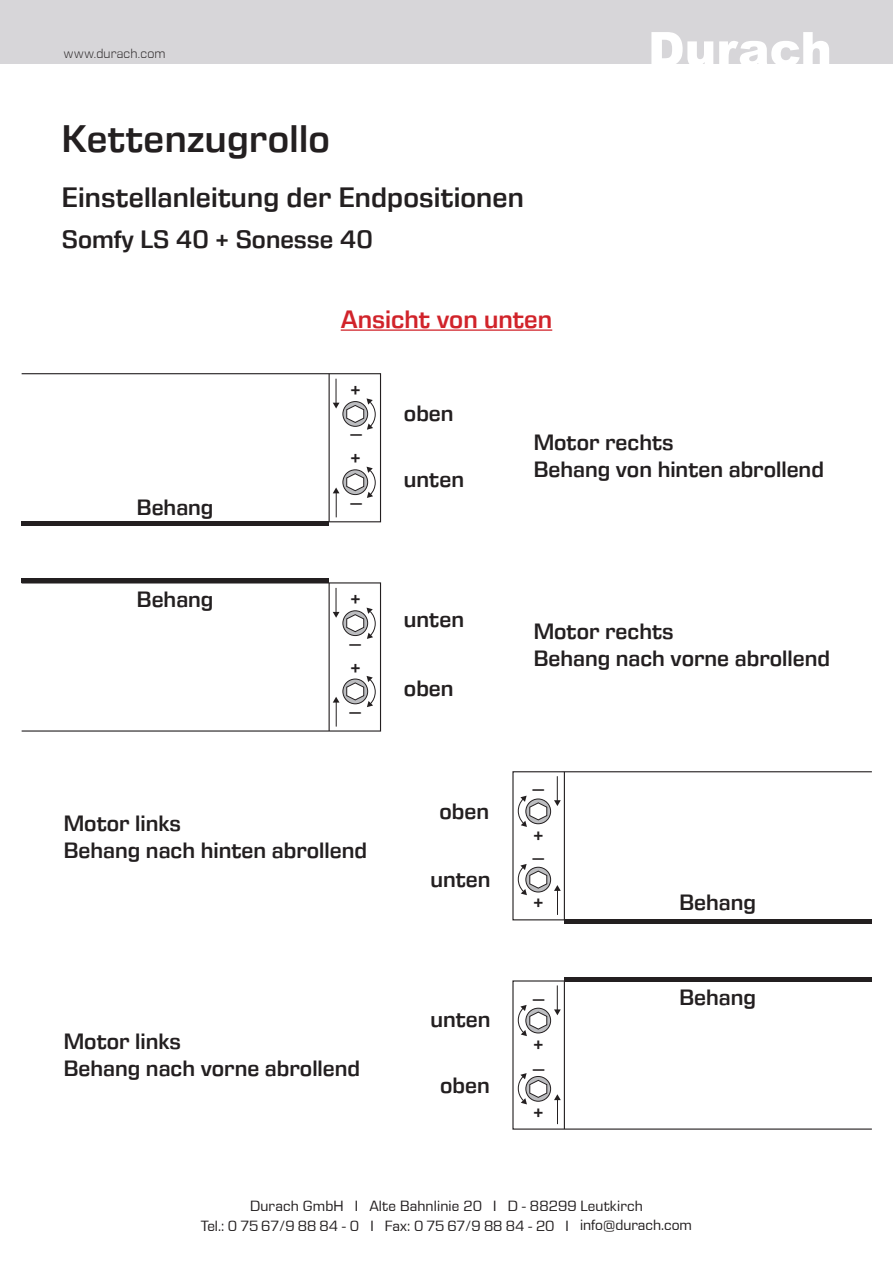
<style>
.page{position:relative;width:893px;height:1263px;background:#fff}
.page>*{position:absolute;margin:0;border:0;box-sizing:border-box;transform-origin:0 0}
.t1{font:600 39px "Eurostile Next W1 G";letter-spacing:.01em;color:#231f20}
.t2{font:600 28.5px "Eurostile Next W1 G";letter-spacing:.005em;color:#231f20}
.t3{font:600 25.5px "Eurostile Next W1 G";color:#231f20}
.t4{font:600 25.5px "Eurostile Next W1 G";color:#d1232a}
.t5{font:600 22.5px/27px "Eurostile Next W1 G";color:#231f20}
.t6{font:600 19.5px/24px "Eurostile Next W1 G";color:#231f20}
.t7{font:15px/19.8px "Eurostile Next W1 G";letter-spacing:.01em;color:#231f20;text-align:center}
.t8{font:300 13.5px "Eurostile Next W1 G";letter-spacing:.015em;color:#231f20}
</style>
<div class="page">
<hr style="left:329px;top:374px;width:1px;height:148px;background:#231f20">
<div style="left:21px;top:373px;width:360px;height:149px;border:1px solid #231f20"></div>
<svg style="left:333px;top:379px;width:6px;height:29px"></svg>
<svg style="left:333px;top:487px;width:6px;height:30px"></svg>
<svg style="left:343px;top:402px;width:25px;height:24px"></svg>
<div style="left:342px;top:401px;width:26px;height:26px;border:1px solid #231f20;border-radius:50%"></div>
<svg style="left:346px;top:398px;width:30px;height:32px"></svg>
<svg style="left:343px;top:470px;width:25px;height:25px"></svg>
<div style="left:342px;top:469px;width:26px;height:26px;border:1px solid #231f20;border-radius:50%"></div>
<svg style="left:346px;top:467px;width:30px;height:31px"></svg>
<hr style="left:21px;top:521px;width:308px;height:4px;background:#231f20">
<hr style="left:329px;top:583px;width:1px;height:148px;background:#231f20">
<svg style="left:333px;top:588px;width:6px;height:30px"></svg>
<svg style="left:333px;top:697px;width:6px;height:29px"></svg>
<svg style="left:343px;top:611px;width:25px;height:24px"></svg>
<div style="left:342px;top:610px;width:26px;height:26px;border:1px solid #231f20;border-radius:50%"></div>
<svg style="left:346px;top:608px;width:30px;height:31px"></svg>
<svg style="left:343px;top:679px;width:25px;height:25px"></svg>
<div style="left:342px;top:679px;width:26px;height:25px;border:1px solid #231f20;border-radius:50%"></div>
<svg style="left:346px;top:676px;width:30px;height:31px"></svg>
<hr style="left:21px;top:579px;width:308px;height:4px;background:#231f20">
<hr style="left:564px;top:981px;width:1px;height:148px;background:#231f20">
<svg style="left:554px;top:1094px;width:7px;height:30px"></svg>
<svg style="left:554px;top:985px;width:7px;height:30px"></svg>
<svg style="left:526px;top:1076px;width:25px;height:25px"></svg>
<div style="left:525px;top:1076px;width:26px;height:25px;border:1px solid #231f20;border-radius:50%"></div>
<svg style="left:517px;top:1073px;width:31px;height:31px"></svg>
<svg style="left:526px;top:1008px;width:25px;height:25px"></svg>
<div style="left:525px;top:1008px;width:26px;height:25px;border:1px solid #231f20;border-radius:50%"></div>
<svg style="left:517px;top:1005px;width:31px;height:31px"></svg>
<div style="left:564px;top:977px;width:308px;height:5px;background:#231f20"></div>
<hr style="left:564px;top:772px;width:1px;height:148px;background:#231f20">
<div style="left:512px;top:771px;width:360px;height:149px;border:1px solid #231f20"></div>
<svg style="left:554px;top:885px;width:7px;height:30px"></svg>
<svg style="left:554px;top:776px;width:7px;height:30px"></svg>
<svg style="left:526px;top:867px;width:25px;height:25px"></svg>
<div style="left:525px;top:867px;width:26px;height:25px;border:1px solid #231f20;border-radius:50%"></div>
<svg style="left:517px;top:864px;width:31px;height:31px"></svg>
<svg style="left:526px;top:799px;width:25px;height:25px"></svg>
<div style="left:525px;top:799px;width:26px;height:25px;border:1px solid #231f20;border-radius:50%"></div>
<svg style="left:517px;top:796px;width:31px;height:31px"></svg>
<hr style="left:564px;top:920px;width:308px;height:4px;background:#231f20">
<hr style="left:341px;top:329px;width:211px;height:2px;background:#d1232a">
<div style="left:0;top:0;width:893px;height:64px;background:#d7d6d9"></div>
<svg style="left:651px;top:32px;width:178px;height:32px"></svg>
<p class="t8" style="left:64px;top:46px;width:103px">www.durach.com</p>
<h1 class="t1" style="left:62px;top:114px;width:270px">Kettenzugrollo</h1>
<p class="t2" style="left:62px;top:178px;width:464px">Einstellanleitung der Endpositionen</p>
<p class="t3" style="left:62px;top:223px;width:312px">Somfy LS 40 + Sonesse 40</p>
<p class="t4" style="left:341px;top:302px;width:213px">Ansicht von unten</p>
<p class="t6" style="left:350px;top:377px;width:12px">+</p>
<p class="t6" style="left:350px;top:421px;width:14px">– +</p>
<p class="t5" style="left:137px;top:493px;width:78px">Behang</p>
<p class="t6" style="left:351px;top:489px;width:13px">–</p>
<p class="t5" style="left:137px;top:585px;width:78px">Behang</p>
<p class="t6" style="left:350px;top:586px;width:12px">+</p>
<p class="t6" style="left:350px;top:630px;width:13px">– +</p>
<p class="t6" style="left:350px;top:699px;width:13px">–</p>
<p class="t5" style="left:64px;top:809px;width:305px">Motor links<br>Behang nach hinten abrollend</p>
<p class="t5" style="left:404px;top:399px;width:51px">oben</p>
<p class="t5" style="left:404px;top:465px;width:62px">unten</p>
<p class="t5" style="left:404px;top:605px;width:62px">unten</p>
<p class="t5" style="left:404px;top:674px;width:51px">oben</p>
<p class="t5" style="left:440px;top:797px;width:51px">oben</p>
<p class="t5" style="left:431px;top:865px;width:62px">unten</p>
<p class="t5" style="left:64px;top:1027px;width:298px">Motor links<br>Behang nach vorne abrollend</p>
<p class="t5" style="left:431px;top:1005px;width:62px">unten</p>
<p class="t5" style="left:440px;top:1071px;width:51px">oben</p>
<p class="t5" style="left:534px;top:428px;width:292px">Motor rechts<br>Behang von hinten abrollend</p>
<p class="t5" style="left:534px;top:617px;width:298px">Motor rechts<br>Behang nach vorne abrollend</p>
<p class="t6" style="left:544px;top:804px;width:13px;rotate:-180deg">–</p>
<p class="t6" style="left:544px;top:849px;width:12px;rotate:-180deg">+</p>
<p class="t6" style="left:544px;top:926px;width:13px;line-height:42.8px;rotate:-180deg">+ –</p>
<p class="t5" style="left:679px;top:889px;width:78px">Behang</p>
<p class="t6" style="left:544px;top:1014px;width:13px;rotate:-180deg">–</p>
<p class="t5" style="left:679px;top:983px;width:78px">Behang</p>
<p class="t6" style="left:544px;top:1058px;width:12px;rotate:-180deg">+</p>
<p class="t6" style="left:544px;top:1135px;width:13px;line-height:42.6px;rotate:-180deg">+ –</p>
<p class="t7" style="left:201px;top:1195px;width:493px">Durach GmbH I Alte Bahnlinie 20 I D - 88299 Leutkirch<br>Tel.: 0 75 67/9 88 84 - 0 I Fax: 0 75 67/9 88 84 - 20 I info@durach.com</p>
</div>
